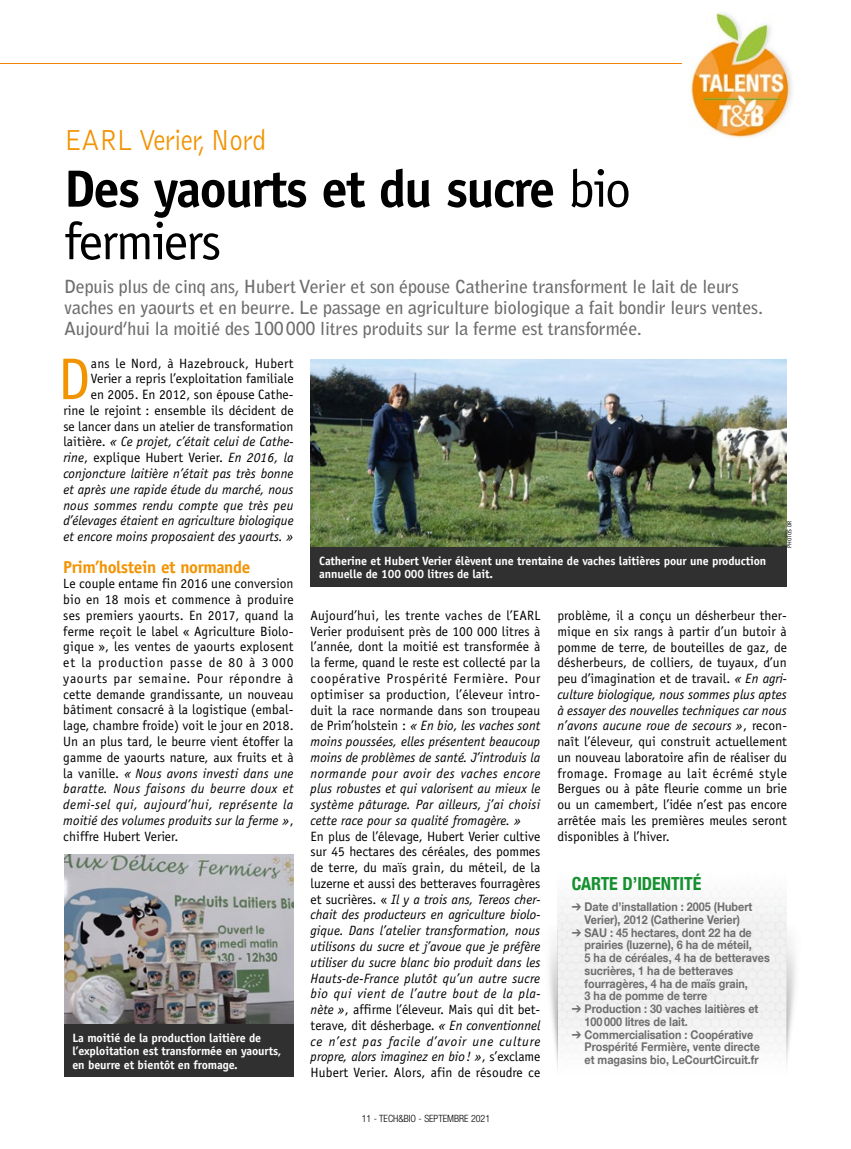
<style>
.page{position:relative;width:851px;height:1149px;background:#fff}
.page>*{position:absolute;margin:0;border:0;box-sizing:border-box;transform-origin:0 0}
.t1{font:58.95px "Officina Sans Std";color:#f29302}
.t2{font:700 52.5px/52.5px "Officina Sans Std";letter-spacing:-.035em;color:#000}
.t3{font:300 30px "Bell Gothic Std";letter-spacing:-.02em;color:#f29302;scale:.9 1}
.t4{font:700 18px/21px "Bell Gothic Std";letter-spacing:-.01em;color:#6e6e6e}
.t5{font:700 condensed 18px "Helvetica Neue LT Com";letter-spacing:-.005em;color:#14902f}
.t6{font:700 17.25px "Officina Sans Std";letter-spacing:-.025em;color:#f29302}
.t7{font:13.5px/15.8px "Officina Sans Std";letter-spacing:.005em;color:#000;text-align:justify}
.t8{font:italic 13.5px/15.8px "Officina Sans Std";letter-spacing:.005em;color:#000;text-align:right}
.t9{font:700 12px/12.8px "Helvetica Neue LT Com";color:#6e6e6e;scale:.9 1}
.t10{font:700 12px/13.5px "Officina Sans Std";letter-spacing:-.01em;color:#fff}
.t11{font:300 condensed 10.05px "Helvetica Neue LT Com";color:#000}
.t12{font:6px "Officina Sans Std";color:#000}
.s1{font-weight:400}
.s2{font-style:normal}
.s3{font-style:italic}
</style>
<div class="page">
<img style="left:681px;top:14px;width:111px;height:122px">
<hr style="left:0;top:63px;width:681px;height:1px;background:#ef8209">
<img style="left:310px;top:360px;width:476px;height:187px">
<div style="left:310px;top:547px;width:477px;height:39px;background:#2f302f"></div>
<img style="left:64px;top:854px;width:229px;height:169px">
<div style="left:64px;top:1023px;width:229px;height:53px;background:#2f302f"></div>
<div style="left:557px;top:893px;width:229px;height:157px;background:#f2f2f2"></div>
<img style="left:786px;top:922px;width:10px;height:142px">
<img style="left:549px;top:922px;width:9px;height:146px">
<h3 class="t3" style="left:64px;top:124px;width:226px">EARL Verier, Nord</h3>
<h2 class="t2" style="left:64px;top:162px;width:568px">Des yaourts et du sucre <span class="s1">bio fermiers</span></h2>
<p class="t4" style="left:64px;top:276px;width:700px">Depuis plus de cinq ans, Hubert Verier et son épouse Catherine transforment le lait de leurs vaches en yaourts et en beurre. Le passage en agriculture biologique a fait bondir leurs ventes.<br>Aujourd’hui la moitié des 100 000 litres produits sur la ferme est transformée.</p>
<h1 class="t1" style="left:58px;top:344px;width:34px">D</h1>
<p class="t8" style="left:63px;top:355px;width:232px"><span class="s2">ans le Nord, à Hazebrouck, Hubert Verier a repris l’exploitation familiale<br>en 2005. En 2012, son épouse Cathe-<br>rine le rejoint : ensemble ils décident de se lancer dans un atelier de transformation laitière.</span> « Ce projet, c’était celui de Cathe&shy;rine<span class="s2">, explique Hubert Verier.</span> En 2016, la conjoncture laitière n’était pas très bonne et après une rapide étude du marché, nous nous sommes rendu compte que très peu d’élevages étaient en agriculture biologique et encore moins proposaient des yaourts. »</p>
<p class="t6" style="left:63px;top:555px;width:188px">Prim’holstein et normande</p>
<p class="t7" style="left:63px;top:575px;width:232px">Le couple entame fin 2016 une conversion bio en 18 mois et commence à produire ses premiers yaourts. En 2017, quand la ferme reçoit le label « Agriculture Biolo&shy;gique », les ventes de yaourts explosent et la production passe de 80 à 3 000 yaourts par semaine. Pour répondre à cette demande grandissante, un nouveau bâtiment consacré à la logistique (embal&shy;lage, chambre froide) voit le jour en 2018.<br>Un an plus tard, le beurre vient étoffer la gamme de yaourts nature, aux fruits et à la vanille. <span class="s3">« Nous avons investi dans une baratte. Nous faisons du beurre doux et demi-sel qui, aujourd’hui, représente la moitié des volumes produits sur la ferme »</span>, chiffre Hubert Verier.</p>
<p class="t12" style="left:785px;top:547px;width:29px;rotate:-90deg">PHOTOS DR</p>
<p class="t10" style="left:319px;top:553px;width:448px">Catherine et Hubert Verier élèvent une trentaine de vaches laitières pour une production annuelle de 100 000 litres de lait.</p>
<p class="t7" style="left:310px;top:607px;width:231px">Aujourd’hui, les trente vaches de l’EARL Verier produisent près de 100 000 litres à l’année, dont la moitié est transformée à la ferme, quand le reste est collecté par la coopérative Prospérité Fermière. Pour optimiser sa production, l’éleveur intro&shy;duit la race normande dans son troupeau de Prim’holstein : <span class="s3">« En bio, les vaches sont moins poussées, elles présentent beaucoup moins de problèmes de santé. J’introduis la normande pour avoir des vaches encore plus robustes et qui valorisent au mieux le système pâturage. Par ailleurs, j’ai choisi cette race pour sa qualité fromagère. »</span></p>
<p class="t8" style="left:310px;top:828px;width:231px;text-align:justify"><span class="s2">En plus de l’élevage, Hubert Verier cultive sur 45 hectares des céréales, des pommes de terre, du maïs grain, du méteil, de la luzerne et aussi des betteraves fourragères et sucrières. «</span> Il y a trois ans, Tereos cher&shy;chait des producteurs en agriculture biolo&shy;gique. Dans l’atelier transformation, nous utilisons du sucre et j’avoue que je préfère utiliser du sucre blanc bio produit dans les Hauts-de-France plutôt qu’un autre sucre bio qui vient de l’autre bout de la pla&shy;nète »<span class="s2">, affirme l’éleveur. Mais qui dit bet&shy;terave, dit désherbage.</span> « En conventionnel ce n’est pas facile d’avoir une culture propre, alors imaginez en bio ! »<span class="s2">, s’exclame Hubert Verier. Alors, afin de résoudre ce</span></p>
<p class="t7" style="left:557px;top:607px;width:231px">problème, il a conçu un désherbeur ther&shy;mique en six rangs à partir d’un butoir à pomme de terre, de bouteilles de gaz, de désherbeurs, de colliers, de tuyaux, d’un peu d’imagination et de travail. <span class="s3">« En agri&shy;culture biologique, nous sommes plus aptes à essayer des nouvelles techniques car nous n’avons aucune roue de secours »</span>, recon&shy;naît l’éleveur, qui construit actuellement un nouveau laboratoire afin de réaliser du fromage. Fromage au lait écrémé style Bergues ou à pâte fleurie comme un brie ou un camembert, l’idée n’est pas encore arrêtée mais les premières meules seront disponibles à l’hiver.</p>
<h3 class="t5" style="left:572px;top:872px;width:131px">CARTE D’IDENTITÉ</h3>
<p class="t9" style="left:572px;top:899px;width:202px;text-align:center">➔ Date d’installation : 2005 (Hubert<br>Verier), 2012 (Catherine Verier)</p>
<p class="t9" style="left:584px;top:925px;width:207px;text-indent:-13px">➔ SAU : 45 hectares, dont 22 ha de prairies (luzerne), 6 ha de méteil,<br>5 ha de céréales, 4 ha de betteraves sucrières, 1 ha de betteraves fourragères, 4 ha de maïs grain,<br>3 ha de pomme de terre</p>
<p class="t9" style="left:584px;top:1001px;width:194px;text-indent:-13px">➔ Production : 30 vaches laitières et<br>100 000 litres de lait.</p>
<p class="t9" style="left:584px;top:1027px;width:196px;text-indent:-13px">➔ Commercialisation : Coopérative<br>Prospérité Fermière, vente directe et magasins bio, LeCourtCircuit.fr</p>
<p class="t10" style="left:72px;top:1030px;width:210px">La moitié de la production laitière de l’exploitation est transformée en yaourts, en beurre et bientôt en fromage.</p>
<p class="t11" style="left:361px;top:1112px;width:130px">11 - TECH&amp;BIO - SEPTEMBRE 2021</p>
</div>
